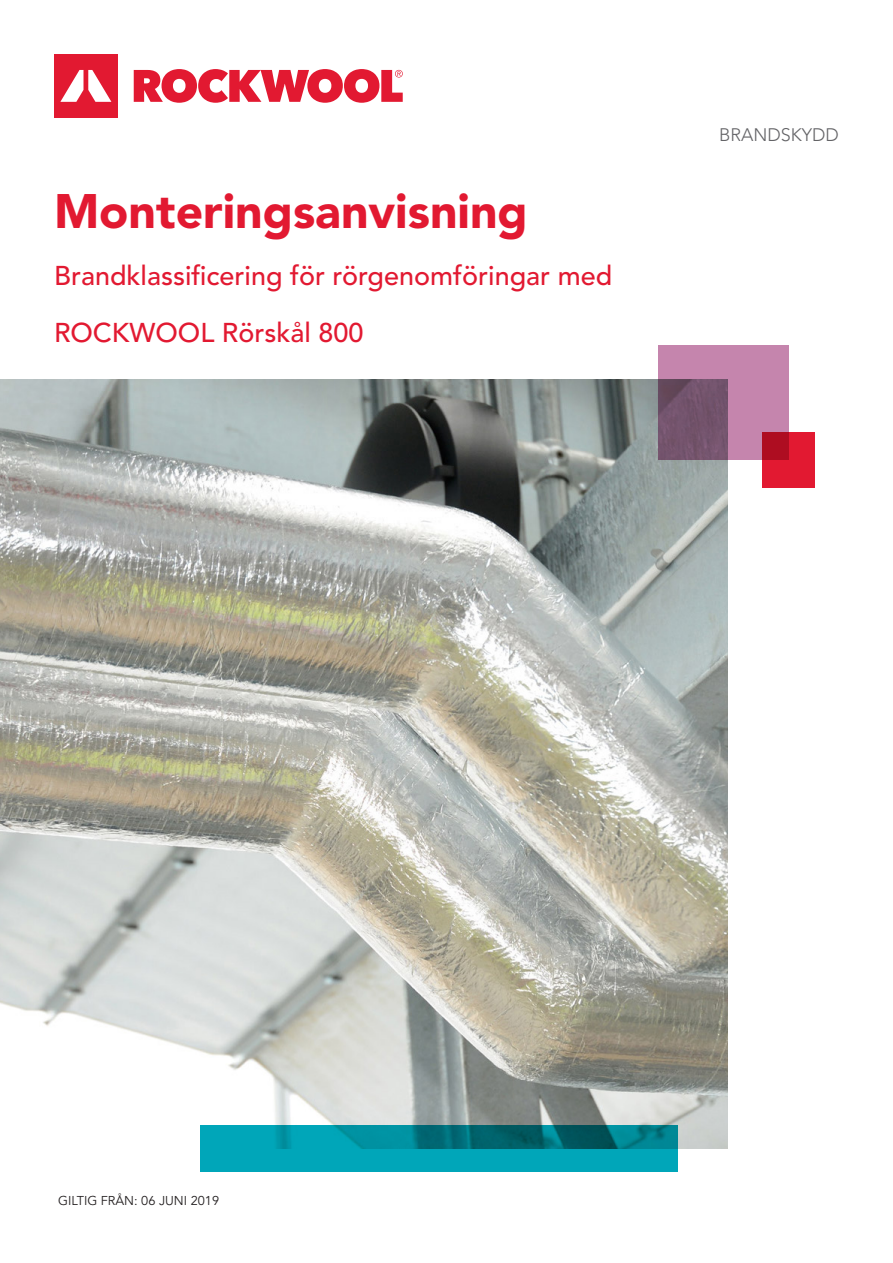
<style>
.page{position:relative;width:893px;height:1263px;background:#fff}
.page>*{position:absolute;margin:0;border:0;box-sizing:border-box;transform-origin:0 0}
.HEADLINE_productpage{font:900 48px "Avenir LT Std";color:#e21931}
.HEADLINE_productpage-2{font:500 27px/57px "Avenir LT Std";color:#e21931}
.t1{font:300 18px "Avenir LT Std";color:#636366}
.t2{font:12.75px "Avenir LT Std";color:#231f20}
</style>
<div class="page">
<div style="left:54px;top:54px;width:64px;height:64px;background:#e21931"></div>
<svg style="left:134px;top:69px;width:269px;height:34px"></svg>
<svg style="left:60px;top:70px;width:51px;height:32px"></svg>
<img style="left:0;top:379px;width:727px;height:770px">
<svg style="left:200px;top:1125px;width:477px;height:47px;background:#0093a3"></svg>
<svg style="left:658px;top:345px;width:131px;height:115px;background:#a47192"></svg>
<svg style="left:762px;top:432px;width:53px;height:55px;background:#d4152c"></svg>
<p class="HEADLINE_productpage" style="left:54px;top:182px;width:475px">Monteringsanvisning</p>
<p class="HEADLINE_productpage-2" style="left:54px;top:247px;width:560px">Brandklassificering för rörgenomföringar med<br>ROCKWOOL Rörskål 800</p>
<p class="t1" style="left:719px;top:124px;width:121px">BRANDSKYDD</p>
<p class="t2" style="left:58px;top:1193px;width:162px">GILTIG FRÅN: 06 JUNI 2019</p>
</div>
